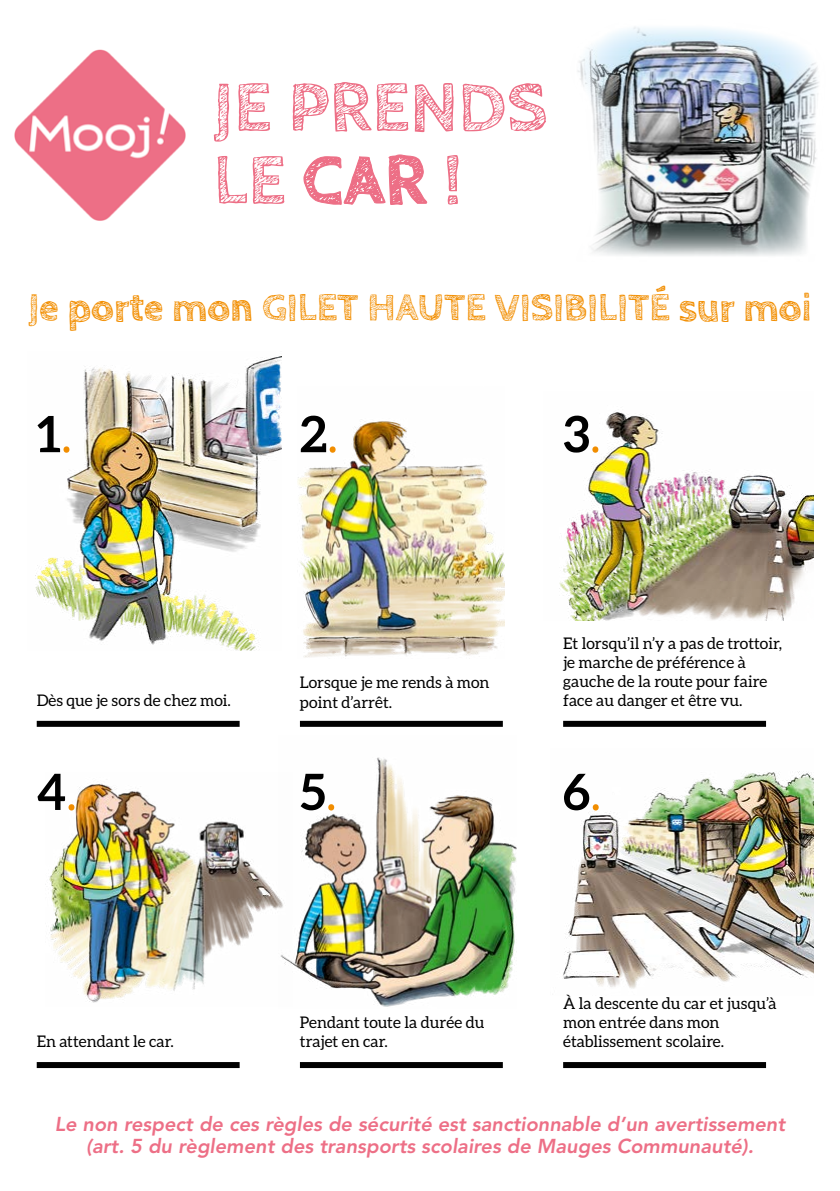
<style>
.page{position:relative;width:840px;height:1191px;background:#fff}
.page>*{position:absolute;margin:0;border:0;box-sizing:border-box;transform-origin:0 0}
.t1{font:700 72.8px/72.8px "Cabin Sketch";color:#ed6f86}
.t2{font:700 50px "Aleo";color:#000}
.t3{font:700 40px "Cabin Sketch";letter-spacing:-.005em;color:#f28e00}
.t4{font:italic 800 20px/22px "Avenir LT Std";color:#ed6f86;text-align:center}
.t5{font:16px/19.2px "Aleo";color:#000}
.s1{font-family:"Myriad Pro";font-weight:400;color:#f28e00}
</style>
<div class="page">
<img style="left:14px;top:49px;width:172px;height:172px">
<img style="left:577px;top:27px;width:242px;height:229px">
<div style="left:37px;top:721px;width:202px;height:6px;background:#000"></div>
<div style="left:300px;top:721px;width:202px;height:6px;background:#000"></div>
<div style="left:563px;top:721px;width:202px;height:6px;background:#000"></div>
<div style="left:37px;top:1062px;width:202px;height:6px;background:#000"></div>
<div style="left:300px;top:1062px;width:202px;height:6px;background:#000"></div>
<div style="left:563px;top:1062px;width:202px;height:6px;background:#000"></div>
<img style="left:292px;top:757px;width:224px;height:250px">
<img style="left:298px;top:419px;width:206px;height:239px">
<img style="left:559px;top:412px;width:253px;height:208px">
<img style="left:35px;top:356px;width:246px;height:295px">
<img style="left:49px;top:784px;width:243px;height:219px">
<img style="left:563px;top:771px;width:249px;height:218px">
<h1 class="t1" style="left:213px;top:73px;width:335px">JE PRENDS<br>LE CAR !</h1>
<h3 class="t3" style="left:28px;top:285px;width:784px">Je porte mon GILET HAUTE VISIBILITÉ sur moi</h3>
<h2 class="t2" style="left:37px;top:405px;width:36px">1<span class="s1">.</span></h2>
<h2 class="t2" style="left:300px;top:405px;width:39px">2<span class="s1">.</span></h2>
<h2 class="t2" style="left:562px;top:405px;width:38px">3<span class="s1">.</span></h2>
<p class="t5" style="left:37px;top:690px;width:196px">Dès que je sors de chez moi.</p>
<p class="t5" style="left:300px;top:673px;width:191px">Lorsque je me rends à mon point d’arrêt.</p>
<p class="t5" style="left:563px;top:633px;width:220px">Et lorsqu’il n’y a pas de trottoir, je marche de préférence à gauche de la route pour faire face au danger et être vu.</p>
<h2 class="t2" style="left:37px;top:763px;width:41px">4<span class="s1">.</span></h2>
<h2 class="t2" style="left:300px;top:763px;width:38px">5<span class="s1">.</span></h2>
<h2 class="t2" style="left:562px;top:763px;width:39px">6<span class="s1">.</span></h2>
<p class="t5" style="left:37px;top:1031px;width:139px">En attendant le car.</p>
<p class="t5" style="left:300px;top:1012px;width:186px">Pendant toute la durée du trajet en car.</p>
<p class="t5" style="left:563px;top:993px;width:215px">À la descente du car et jusqu’à mon entrée dans mon établissement scolaire.</p>
<p class="t4" style="left:55px;top:1113px;width:731px">Le non respect de ces règles de sécurité est sanctionnable d’un avertissement (art. 5 du règlement des transports scolaires de Mauges Communauté).</p>
</div>
